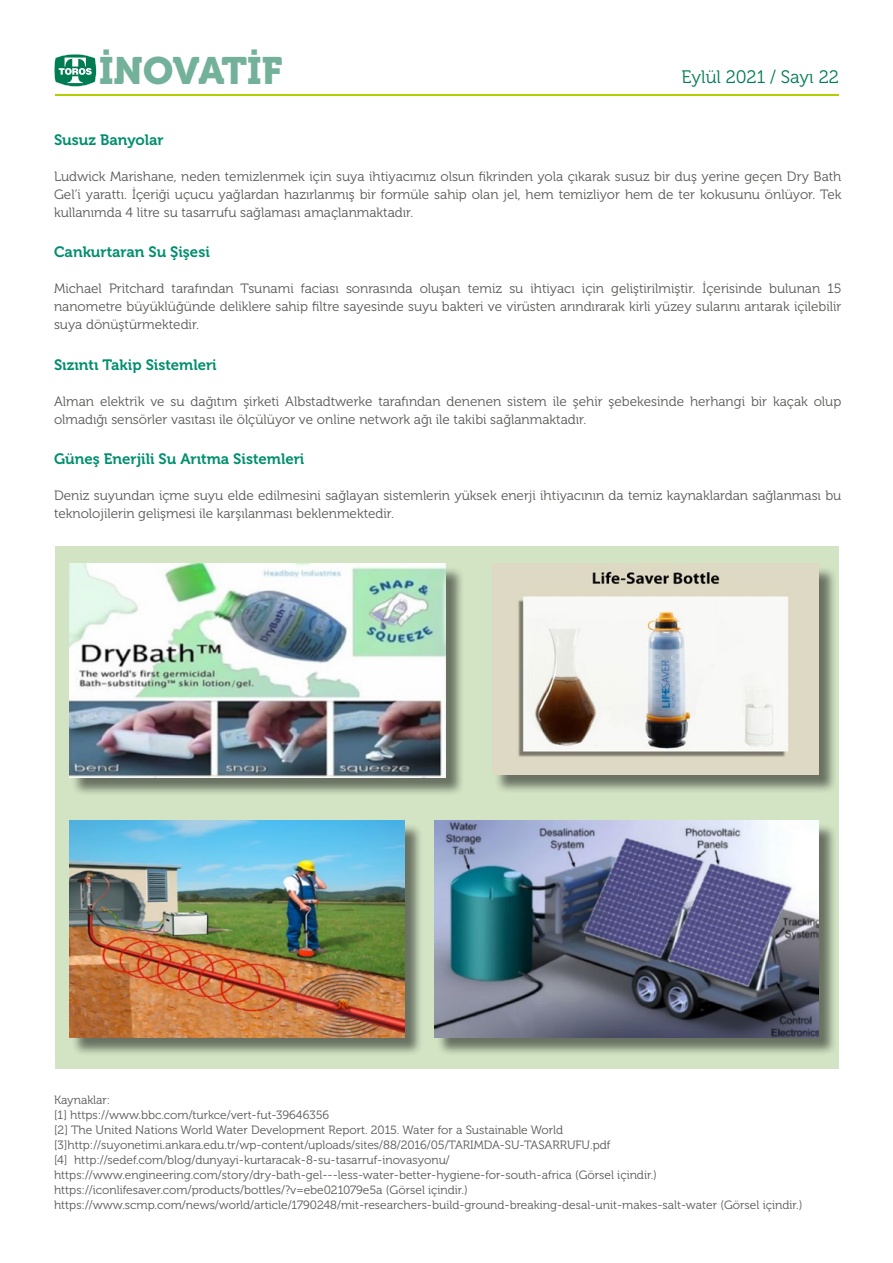
<style>
.page{position:relative;width:893px;height:1263px;background:#fff}
.page>*{position:absolute;margin:0;border:0;box-sizing:border-box;transform-origin:0 0}
.t1{font:37.95px "Museo 900";color:#73b19a}
.t2{font:18px "Museo 300";color:#007b52}
.t3{font:15px "Museo 700";color:#008f6e}
.t4{font:13.5px/18px "Museo 300";color:#575756;text-align:justify}
.t5{font:12px/15px "Museo 300";color:#575756}
</style>
<div class="page">
<div style="left:55px;top:546px;width:783px;height:522px;background:#d2e4c4"></div>
<svg style="left:54px;top:54px;width:43px;height:33px"></svg>
<hr style="left:55px;top:94px;width:783px;height:2px;background:#b4cc04">
<div style="left:71px;top:566px;width:394px;height:231px;background:#000;opacity:.5"></div>
<img style="left:69px;top:564px;width:377px;height:213px">
<div style="left:494px;top:566px;width:343px;height:228px;background:#000;opacity:.5"></div>
<img style="left:492px;top:564px;width:327px;height:211px">
<div style="left:71px;top:823px;width:352px;height:234px;background:#000;opacity:.5"></div>
<img style="left:69px;top:821px;width:336px;height:217px">
<div style="left:436px;top:823px;width:402px;height:233px;background:#000;opacity:.5"></div>
<img style="left:434px;top:821px;width:385px;height:216px">
<h1 class="t1" style="left:99px;top:49px;width:185px">İNOVATİF</h1>
<h2 class="t2" style="left:681px;top:67px;width:159px">Eylül 2021 / Sayı 22</h2>
<p class="t3" style="left:54px;top:131px;width:111px">Susuz Banyolar</p>
<p class="t4" style="left:54px;top:167px;width:789px">Ludwick Marishane, neden temizlenmek için suya ihtiyacımız olsun fikrinden yola çıkarak susuz bir duş yerine geçen Dry Bath Gel’i yarattı. İçeriği uçucu yağlardan hazırlanmış bir formüle sahip olan jel, hem temizliyor hem de ter kokusunu önlüyor. Tek kullanımda 4 litre su tasarrufu sağlaması amaçlanmaktadır.</p>
<p class="t3" style="left:54px;top:244px;width:157px">Cankurtaran Su Şişesi</p>
<p class="t4" style="left:54px;top:280px;width:789px">Michael Pritchard tarafından Tsunami faciası sonrasında oluşan temiz su ihtiyacı için geliştirilmiştir. İçerisinde bulunan 15 nanometre büyüklüğünde deliklere sahip filtre sayesinde suyu bakteri ve virüsten arındırarak kirli yüzey sularını arıtarak içilebilir suya dönüştürmektedir.</p>
<p class="t3" style="left:54px;top:356px;width:164px">Sızıntı Takip Sistemleri</p>
<p class="t4" style="left:54px;top:392px;width:789px">Alman elektrik ve su dağıtım şirketi Albstadtwerke tarafından denenen sistem ile şehir şebekesinde herhangi bir kaçak olup olmadığı sensörler vasıtası ile ölçülüyor ve online network ağı ile takibi sağlanmaktadır.</p>
<p class="t3" style="left:54px;top:451px;width:252px">Güneş Enerjili Su Arıtma Sistemleri</p>
<p class="t4" style="left:54px;top:487px;width:789px">Deniz suyundan içme suyu elde edilmesini sağlayan sistemlerin yüksek enerji ihtiyacının da temiz kaynaklardan sağlanması bu teknolojilerin gelişmesi ile karşılanması beklenmektedir.</p>
<p class="t5" style="left:54px;top:1092px;width:750px">Kaynaklar:<br>[1] https://www.bbc.com/turkce/vert-fut-39646356<br>[2] The United Nations World Water Development Report. 2015. Water for a Sustainable World [3]http://suyonetimi.ankara.edu.tr/wp-content/uploads/sites/88/2016/05/TARIMDA-SU-TASARRUFU.pdf<br>[4] http://sedef.com/blog/dunyayi-kurtaracak-8-su-tasarruf-inovasyonu/ https://www.engineering.com/story/dry-bath-gel---less-water-better-hygiene-for-south-africa (Görsel içindir.) https://iconlifesaver.com/products/bottles/?v=ebe021079e5a (Görsel içindir.) https://www.scmp.com/news/world/article/1790248/mit-researchers-build-ground-breaking-desal-unit-makes-salt-water (Görsel içindir.)</p>
</div>
